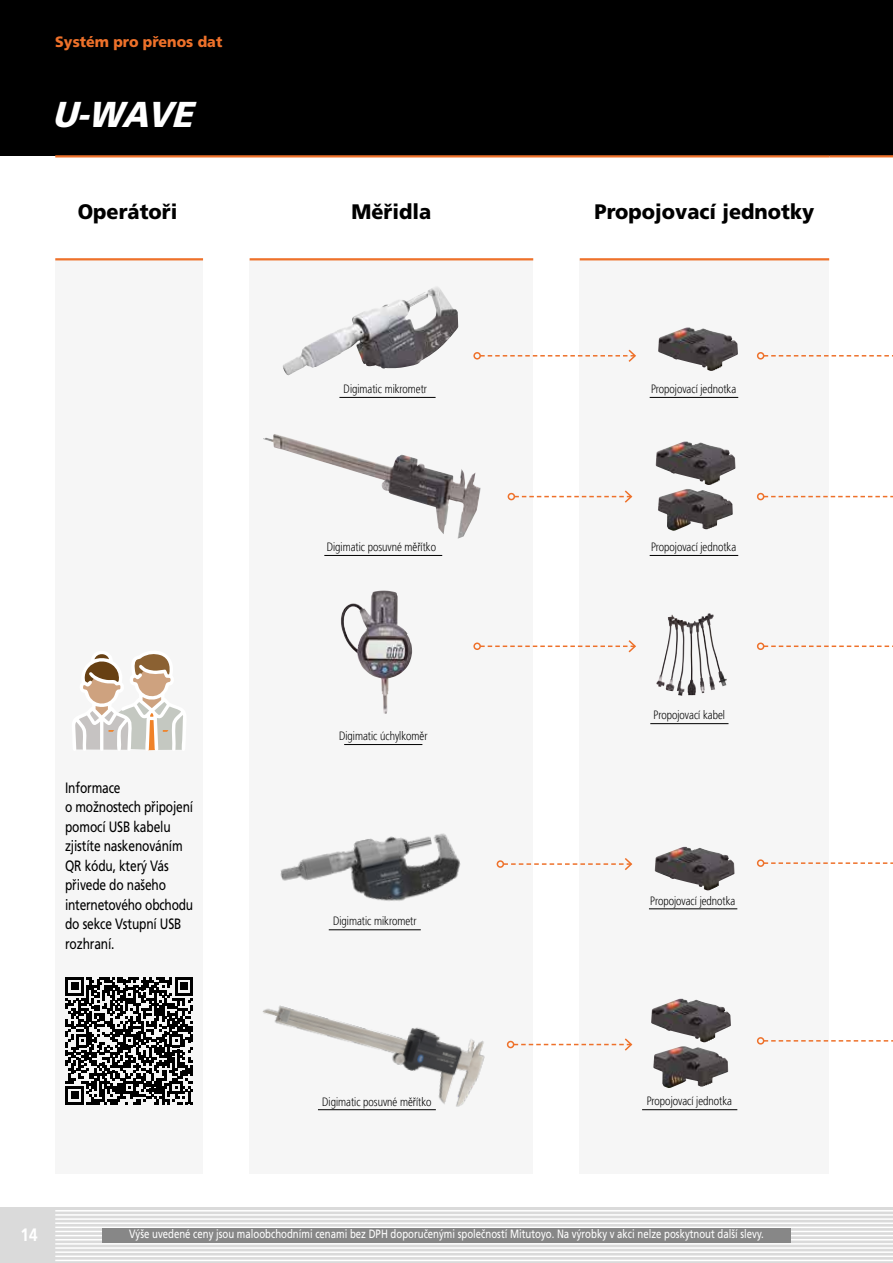
<style>
.page{position:relative;width:893px;height:1263px;background:#fff}
.page>*{position:absolute;margin:0;border:0;box-sizing:border-box;transform-origin:0 0}
.t1{font:italic 900 36px "Mitutoyo Frutiger";color:#fff}
.t2{font:900 21px "Mitutoyo Frutiger";color:#000}
.t3{font:700 18px "Mitutoyo Frutiger";color:#fff}
.t4{font:15px/19.5px "Mitutoyo Frutiger";letter-spacing:-.01em;color:#000}
.t5{font:900 15px "Mitutoyo Frutiger";color:#ee712a}
.t6{font:300 12px "Mitutoyo Frutiger";color:#000}
.t7{font:12px "Mitutoyo Frutiger";color:#fff}
</style>
<div class="page">
<div style="left:0;top:1208px;width:55px;height:55px;background:#dadada"></div>
<div style="left:55px;top:1208px;width:838px;height:55px;background:#dadada"></div>
<hr style="left:55px;top:1210px;width:838px;height:1px;background:#fff">
<hr style="left:55px;top:1214px;width:838px;height:2px;background:#fff">
<hr style="left:55px;top:1218px;width:838px;height:2px;background:#fff">
<hr style="left:55px;top:1222px;width:838px;height:2px;background:#fff">
<hr style="left:55px;top:1226px;width:838px;height:2px;background:#fff">
<hr style="left:55px;top:1231px;width:838px;height:1px;background:#fff">
<hr style="left:55px;top:1235px;width:838px;height:1px;background:#fff">
<hr style="left:55px;top:1239px;width:838px;height:1px;background:#fff">
<hr style="left:55px;top:1243px;width:838px;height:1px;background:#fff">
<hr style="left:55px;top:1247px;width:838px;height:2px;background:#fff">
<hr style="left:55px;top:1251px;width:838px;height:2px;background:#fff">
<hr style="left:55px;top:1255px;width:838px;height:2px;background:#fff">
<hr style="left:55px;top:1260px;width:838px;height:1px;background:#fff">
<div style="left:580px;top:260px;width:249px;height:914px;background:#f6f6f6"></div>
<div style="left:249px;top:260px;width:284px;height:914px;background:#f6f6f6"></div>
<div style="left:55px;top:260px;width:148px;height:914px;background:#f6f6f6"></div>
<img style="left:675px;top:613px;width:35px;height:11px">
<img style="left:658px;top:327px;width:80px;height:44px">
<img style="left:656px;top:441px;width:80px;height:44px">
<img style="left:658px;top:489px;width:75px;height:42px">
<img style="left:263px;top:434px;width:218px;height:105px">
<img style="left:655px;top:847px;width:80px;height:43px">
<hr style="left:649px;top:908px;width:88px;height:1px;background:#000">
<img style="left:651px;top:999px;width:80px;height:43px">
<img style="left:653px;top:1046px;width:75px;height:42px">
<img style="left:280px;top:833px;width:181px;height:68px">
<img style="left:262px;top:1005px;width:223px;height:102px">
<img style="left:283px;top:287px;width:175px;height:88px">
<img style="left:341px;top:590px;width:71px;height:124px">
<svg style="left:764px;top:355px;width:129px;height:1px"></svg>
<div style="left:757px;top:352px;width:7px;height:7px;border:2px solid #ee712a;border-radius:50%"></div>
<div style="left:473px;top:352px;width:8px;height:7px;border:2px solid #ee712a;border-radius:50%"></div>
<svg style="left:480px;top:349px;width:156px;height:13px"></svg>
<div style="left:473px;top:642px;width:8px;height:8px;border:2px solid #ee712a;border-radius:50%"></div>
<svg style="left:480px;top:640px;width:156px;height:13px"></svg>
<div style="left:508px;top:493px;width:7px;height:7px;border:2px solid #ee712a;border-radius:50%"></div>
<svg style="left:514px;top:490px;width:119px;height:13px"></svg>
<div style="left:497px;top:860px;width:7px;height:8px;border:2px solid #ee712a;border-radius:50%"></div>
<svg style="left:503px;top:858px;width:130px;height:12px"></svg>
<div style="left:507px;top:1041px;width:7px;height:7px;border:2px solid #ee712a;border-radius:50%"></div>
<svg style="left:514px;top:1038px;width:119px;height:13px"></svg>
<svg style="left:764px;top:496px;width:129px;height:1px"></svg>
<div style="left:757px;top:493px;width:7px;height:7px;border:2px solid #ee712a;border-radius:50%"></div>
<svg style="left:764px;top:645px;width:129px;height:2px"></svg>
<div style="left:757px;top:642px;width:7px;height:8px;border:2px solid #ee712a;border-radius:50%"></div>
<svg style="left:764px;top:862px;width:129px;height:2px"></svg>
<div style="left:757px;top:859px;width:7px;height:8px;border:2px solid #ee712a;border-radius:50%"></div>
<svg style="left:764px;top:1040px;width:129px;height:1px"></svg>
<div style="left:757px;top:1037px;width:7px;height:7px;border:2px solid #ee712a;border-radius:50%"></div>
<hr style="left:642px;top:1109px;width:95px;height:1px;background:#000">
<hr style="left:650px;top:723px;width:78px;height:1px;background:#000">
<hr style="left:650px;top:555px;width:88px;height:1px;background:#000">
<hr style="left:650px;top:397px;width:88px;height:1px;background:#000">
<hr style="left:318px;top:1109px;width:118px;height:1px;background:#000">
<hr style="left:329px;top:929px;width:92px;height:1px;background:#000">
<hr style="left:344px;top:744px;width:78px;height:1px;background:#000">
<hr style="left:324px;top:555px;width:118px;height:1px;background:#000">
<svg style="left:66px;top:977px;width:127px;height:127px"></svg>
<div style="left:102px;top:1228px;width:689px;height:14px;background:#878787"></div>
<div style="left:0;top:0;width:893px;height:155px;background:#000"></div>
<hr style="left:55px;top:155px;width:774px;height:2px;background:#ee712a">
<hr style="left:339px;top:397px;width:97px;height:1px;background:#000">
<svg style="left:75px;top:654px;width:108px;height:97px"></svg>
<hr style="left:55px;top:258px;width:148px;height:2px;background:#ee712a">
<hr style="left:250px;top:258px;width:283px;height:2px;background:#ee712a">
<hr style="left:580px;top:258px;width:249px;height:2px;background:#ee712a">
<hr style="left:829px;top:155px;width:64px;height:2px;background:#ee712a">
<p class="t5" style="left:55px;top:32px;width:169px">Systém pro přenos dat</p>
<h1 class="t1" style="left:52px;top:93px;width:153px">U-WAVE</h1>
<h2 class="t2" style="left:78px;top:199px;width:101px">Operátoři</h2>
<h2 class="t2" style="left:351px;top:199px;width:81px">Měřidla</h2>
<h2 class="t2" style="left:594px;top:199px;width:221px">Propojovací jednotky</h2>
<p class="t6" style="left:344px;top:382px;width:85px">Digimatic mikrometr</p>
<p class="t6" style="left:327px;top:540px;width:111px">Digimatic posuvné měřítko</p>
<p class="t6" style="left:651px;top:382px;width:87px">Propojovací jednotka</p>
<p class="t6" style="left:651px;top:540px;width:87px">Propojovací jednotka</p>
<p class="t4" style="left:65px;top:778px;width:130px">Informace<br>o možnostech připojení pomocí USB kabelu zjistíte naskenováním<br>QR kódu, který Vás přivede do našeho internetového obchodu do sekce Vstupní USB rozhraní.</p>
<p class="t6" style="left:339px;top:729px;width:90px">Digimatic úchylkoměr</p>
<p class="t6" style="left:333px;top:914px;width:85px">Digimatic mikrometr</p>
<p class="t6" style="left:654px;top:708px;width:73px">Propojovací kabel</p>
<p class="t6" style="left:650px;top:893px;width:87px">Propojovací jednotka</p>
<h3 class="t3" style="left:21px;top:1224px;width:19px">14</h3>
<p class="t6" style="left:322px;top:1095px;width:111px">Digimatic posuvné měřítko</p>
<p class="t6" style="left:647px;top:1094px;width:87px">Propojovací jednotka</p>
<p class="t7" style="left:129px;top:1227px;width:636px">Výše uvedené ceny jsou maloobchodními cenami bez DPH doporučenými společností Mitutoyo. Na výrobky v akci nelze poskytnout další slevy.</p>
</div>
